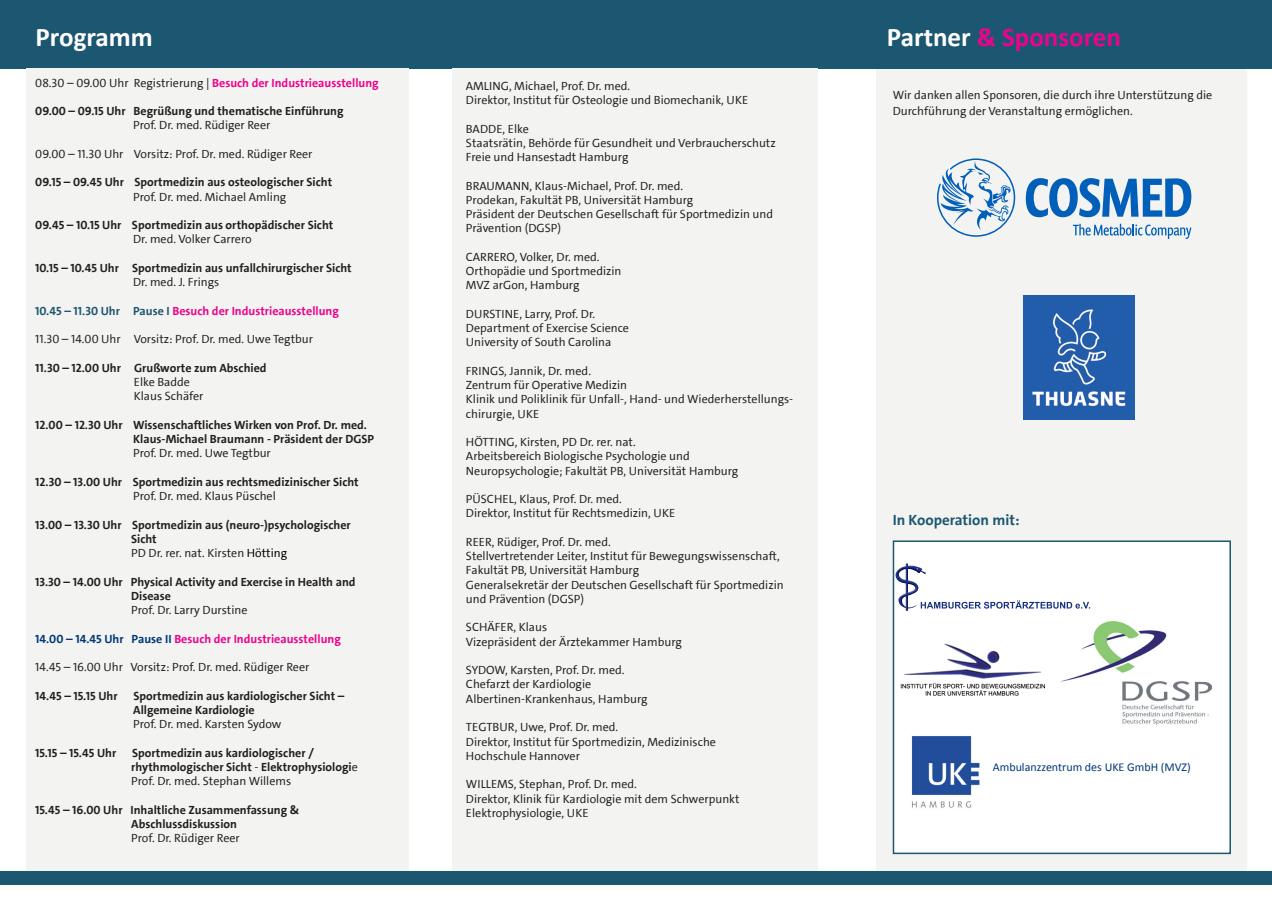
<style>
.page{position:relative;width:1272px;height:902px;background:#fff}
.page>*{position:absolute;margin:0;border:0;box-sizing:border-box;transform-origin:0 0}
.t1{font:700 27px "Calibri";color:#ed028c}
.t2{font:700 27px "Calibri";color:#fff}
.t3{font:700 15px "The Sans UHH";color:#1c5771}
.t4{font:12px/14.2px "The Sans UHH";color:#231f20}
.t5{font:700 12px/14.2px "The Sans UHH";color:#231f20}
.t6{font:700 12px "The Sans UHH";color:#ed028c}
.t7{font:12px "Calibri";color:#013877}
.s1{font-weight:400;color:#231f20}
.s2{color:#1c5771}
.s3{font-weight:400}
.s4{font-weight:400;color:#000}
.s5{color:#013877}
.s6{color:#fff}
</style>
<div class="page">
<div style="left:876px;top:67px;width:371px;height:804px;background:#f3f3f1"></div>
<div style="left:0;top:0;width:1271px;height:68px;background:#1c5771"></div>
<div style="left:26px;top:68px;width:382px;height:802px;background:#f3f3f1"></div>
<div style="left:0;top:870px;width:1271px;height:14px;background:#1c5771"></div>
<div style="left:452px;top:68px;width:366px;height:803px;background:#f3f3f1"></div>
<div style="left:892px;top:540px;width:338px;height:314px;background:#fff;border:2px solid #1c5771"></div>
<img style="left:895px;top:563px;width:31px;height:47px">
<svg style="left:920px;top:600px;width:170px;height:8px"></svg>
<img style="left:900px;top:643px;width:143px;height:53px">
<img style="left:1060px;top:621px;width:151px;height:104px">
<img style="left:911px;top:736px;width:69px;height:72px">
<img style="left:1023px;top:295px;width:111px;height:124px">
<svg style="left:1025px;top:178px;width:166px;height:39px"></svg>
<svg style="left:937px;top:158px;width:78px;height:79px"></svg>
<svg style="left:1072px;top:224px;width:119px;height:15px"></svg>
<h1 class="t2" style="left:36px;top:20px;width:119px">Programm</h1>
<p class="t6" style="left:35px;top:75px;width:345px"><span class="s1">08.30 – 09.00 Uhr Registrierung |</span> Besuch der Industrieausstellung</p>
<p class="t5" style="left:35px;top:104px;width:310px">09.00 – 09.15 Uhr Begrüßung und thematische Einführung</p>
<p class="t4" style="left:133px;top:118px;width:139px">Prof. Dr. med. Rüdiger Reer</p>
<p class="t4" style="left:35px;top:147px;width:279px">09.00 – 11.30 Uhr Vorsitz: Prof. Dr. med. Rüdiger Reer</p>
<p class="t5" style="left:35px;top:175px;width:298px">09.15 – 09.45 Uhr Sportmedizin aus osteologischer Sicht</p>
<p class="t4" style="left:133px;top:189px;width:155px">Prof. Dr. med. Michael Amling</p>
<p class="t5" style="left:35px;top:218px;width:299px">09.45 – 10.15 Uhr Sportmedizin aus orthopädischer Sicht</p>
<p class="t4" style="left:133px;top:232px;width:120px">Dr. med. Volker Carrero</p>
<p class="t5" style="left:35px;top:261px;width:318px">10.15 – 10.45 Uhr Sportmedizin aus unfallchirurgischer Sicht</p>
<p class="t4" style="left:133px;top:275px;width:88px">Dr. med. J. Frings</p>
<p class="t6" style="left:35px;top:303px;width:305px"><span class="s2">10.45 – 11.30 Uhr Pause I</span> Besuch der Industrieausstellung</p>
<p class="t4" style="left:35px;top:332px;width:279px">11.30 – 14.00 Uhr Vorsitz: Prof. Dr. med. Uwe Tegtbur</p>
<p class="t5" style="left:35px;top:360px;width:233px">11.30 – 12.00 Uhr Grußworte zum Abschied</p>
<p class="t4" style="left:134px;top:375px;width:71px">Elke Badde<br>Klaus Schäfer</p>
<p class="t5" style="left:133px;top:417px;width:242px;text-indent:-98px">12.00 – 12.30 Uhr Wissenschaftliches Wirken von Prof. Dr. med.<br>Klaus-Michael Braumann - Präsident der DGSP</p>
<p class="t4" style="left:133px;top:446px;width:139px">Prof. Dr. med. Uwe Tegtbur</p>
<p class="t5" style="left:35px;top:474px;width:325px">12.30 – 13.00 Uhr Sportmedizin aus rechtsmedizinischer Sicht</p>
<p class="t4" style="left:133px;top:489px;width:144px">Prof. Dr. med. Klaus Püschel</p>
<p class="t5" style="left:131px;top:517px;width:221px;text-indent:-96px">13.00 – 13.30 Uhr Sportmedizin aus (neuro-)psychologischer<br>Sicht<br><span class="s3">PD Dr. rer. nat. Kirsten</span> <span class="s4">Hötting</span></p>
<p class="t5" style="left:131px;top:574px;width:226px;text-indent:-96px">13.30 – 14.00 Uhr Physical Activity and Exercise in Health and<br>Disease</p>
<p class="t4" style="left:131px;top:603px;width:118px">Prof. Dr. Larry Durstine</p>
<p class="t6" style="left:35px;top:630px;width:307px"><span class="s5">14.00 – 14.45 Uhr Pause II</span> Besuch der Industrieausstellung</p>
<p class="t4" style="left:35px;top:660px;width:275px">14.45 – 16.00 Uhr Vorsitz: Prof. Dr. med. Rüdiger Reer</p>
<p class="t5" style="left:35px;top:688px;width:84px">14.45 – 15.15 Uhr</p>
<p class="t5" style="left:133px;top:688px;width:213px">Sportmedizin aus kardiologischer Sicht –<br>Allgemeine Kardiologie</p>
<p class="t4" style="left:133px;top:717px;width:150px">Prof. Dr. med. Karsten Sydow</p>
<p class="t5" style="left:35px;top:745px;width:83px">15.15 – 15.45 Uhr</p>
<p class="t5" style="left:131px;top:745px;width:228px">Sportmedizin aus kardiologischer / rhythmologischer Sicht <span class="s3">-</span> Elektrophysiologi<span class="s3">e<br>Prof. Dr. med. Stephan Willems</span></p>
<p class="t5" style="left:131px;top:802px;width:170px;text-indent:-96px">15.45 – 16.00 Uhr Inhaltliche Zusammenfassung &amp;<br>Abschlussdiskussion</p>
<p class="t4" style="left:131px;top:831px;width:110px">Prof. Dr. Rüdiger Reer</p>
<p class="t4" style="left:466px;top:79px;width:284px">AMLING, Michael, Prof. Dr. med.<br>Direktor, Institut für Osteologie und Biomechanik, UKE</p>
<p class="t4" style="left:466px;top:121px;width:311px">BADDE, Elke<br>Staatsrätin, Behörde für Gesundheit und Verbraucherschutz<br>Freie und Hansestadt Hamburg</p>
<p class="t4" style="left:466px;top:178px;width:309px">BRAUMANN, Klaus-Michael, Prof. Dr. med.<br>Prodekan, Fakultät PB, Universität Hamburg<br>Präsident der Deutschen Gesellschaft für Sportmedizin und Prävention (DGSP)</p>
<p class="t4" style="left:466px;top:250px;width:157px">CARRERO, Volker, Dr. med.<br>Orthopädie und Sportmedizin<br>MVZ arGon, Hamburg</p>
<p class="t4" style="left:466px;top:307px;width:164px">DURSTINE, Larry, Prof. Dr.<br>Department of Exercise Science<br>University of South Carolina</p>
<p class="t4" style="left:466px;top:364px;width:329px">FRINGS, Jannik, Dr. med.<br>Zentrum für Operative Medizin<br>Klinik und Poliklinik für Unfall-, Hand- und Wiederherstellungs&shy;chirurgie, UKE</p>
<p class="t4" style="left:466px;top:435px;width:274px">HÖTTING, Kirsten, PD Dr. rer. nat.<br>Arbeitsbereich Biologische Psychologie und<br>Neuropsychologie; Fakultät PB, Universität Hamburg</p>
<p class="t4" style="left:466px;top:492px;width:211px">PÜSCHEL, Klaus, Prof. Dr. med.<br>Direktor, Institut für Rechtsmedizin, UKE</p>
<p class="t4" style="left:466px;top:535px;width:319px">REER, Rüdiger, Prof. Dr. med.<br>Stellvertretender Leiter, Institut für Bewegungswissenschaft, Fakultät PB, Universität Hamburg<br>Generalsekretär der Deutschen Gesellschaft für Sportmedizin und Prävention (DGSP)</p>
<p class="t4" style="left:466px;top:620px;width:217px">SCHÄFER, Klaus<br>Vizepräsident der Ärztekammer Hamburg</p>
<p class="t4" style="left:466px;top:663px;width:183px">SYDOW, Karsten, Prof. Dr. med.<br>Chefarzt der Kardiologie<br>Albertinen-Krankenhaus, Hamburg</p>
<p class="t4" style="left:466px;top:720px;width:251px">TEGTBUR, Uwe, Prof. Dr. med.<br>Direktor, Institut für Sportmedizin, Medizinische<br>Hochschule Hannover</p>
<p class="t4" style="left:466px;top:777px;width:275px">WILLEMS, Stephan, Prof. Dr. med.<br>Direktor, Klinik für Kardiologie mit dem Schwerpunkt<br>Elektrophysiologie, UKE</p>
<h1 class="t1" style="left:887px;top:20px;width:235px"><span class="s6">Partner</span> &amp; Sponsoren</h1>
<p class="t4" style="left:892px;top:87px;width:321px;line-height:15.8px">Wir danken allen Sponsoren, die durch ihre Unterstützung die<br>Durchführung der Veranstaltung ermöglichen.</p>
<p class="t3" style="left:892px;top:510px;width:128px">In Kooperation mit:</p>
<p class="t7" style="left:992px;top:758px;width:199px">Ambulanzzentrum des UKE GmbH (MVZ)</p>
</div>
